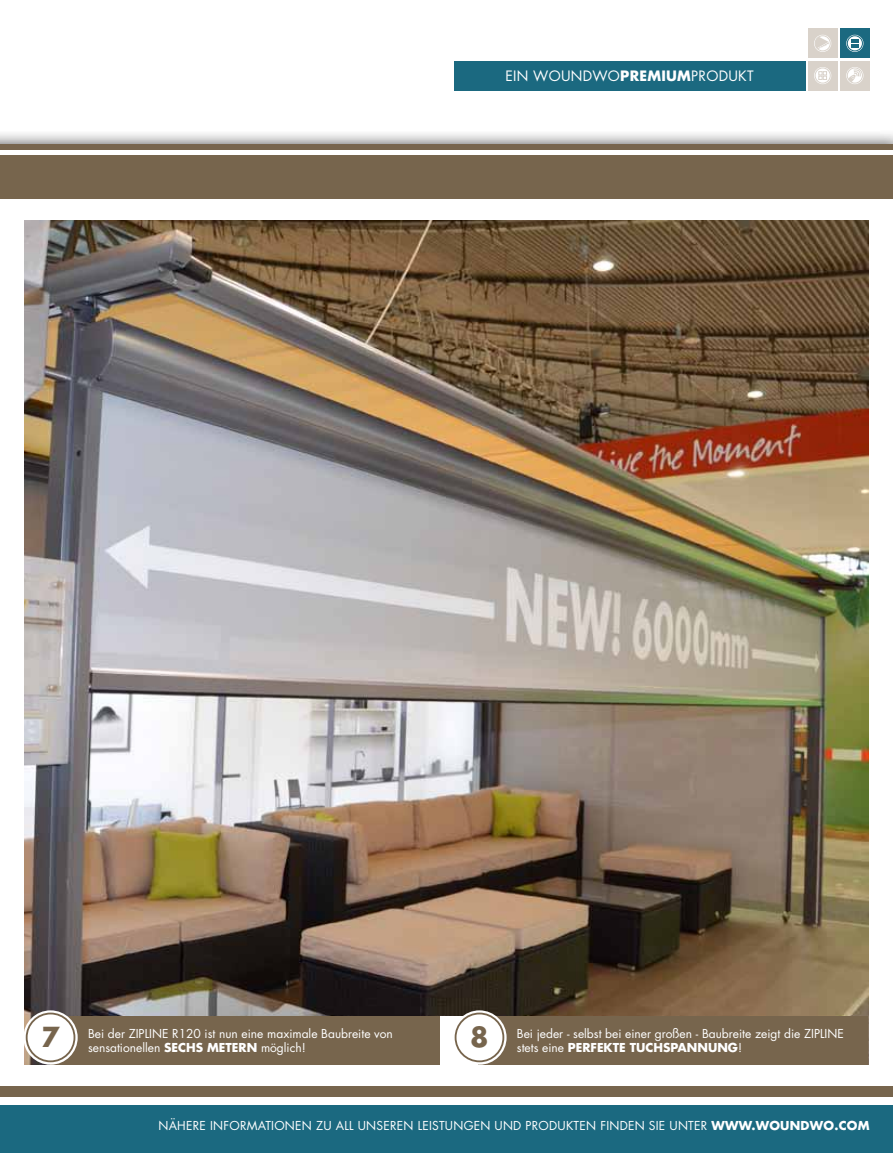
<style>
.page{position:relative;width:893px;height:1153px;background:#fff}
.page>*{position:absolute;margin:0;border:0;box-sizing:border-box;transform-origin:0 0}
.t1{font:700 26.85px "Futura";color:#77654d}
.t2{font:13.95px "Futura";letter-spacing:.02em;color:#fff}
.t3{font:12px/14.4px "Futura";color:#fff}
.t4{font:12px "Futura";letter-spacing:.02em;color:#fff}
.t5{font:700 12px "Futura";color:#fff}
.s1{font-weight:700}
</style>
<div class="page">
<div style="left:0;top:129px;width:893px;height:63px;background:#000;opacity:.75"></div>
<div style="left:0;top:145px;width:893px;height:54px;background:#77654d"></div>
<hr style="left:0;top:150px;width:892px;height:4px;background:#fff">
<div style="left:0;top:1085px;width:893px;height:67px;background:#1b6980"></div>
<div style="left:0;top:1085px;width:893px;height:12px;background:#77654d"></div>
<div style="left:0;top:1096px;width:893px;height:7px;background:#fff"></div>
<div style="left:808px;top:29px;width:29px;height:29px;background:#d9d2ca"></div>
<div style="left:840px;top:29px;width:30px;height:29px;background:#1b6980"></div>
<svg style="left:814px;top:35px;width:17px;height:17px"></svg>
<svg style="left:815px;top:36px;width:14px;height:14px"></svg>
<div style="left:815px;top:35px;width:15px;height:16px;border:1px solid #d9d2ca;border-radius:50%"></div>
<svg style="left:846px;top:35px;width:17px;height:17px"></svg>
<svg style="left:847px;top:36px;width:15px;height:15px"></svg>
<div style="left:847px;top:35px;width:16px;height:16px;border:1px solid #1b6980;border-radius:50%"></div>
<svg style="left:851px;top:39px;width:8px;height:9px"></svg>
<div style="left:808px;top:61px;width:29px;height:29px;background:#d9d2ca"></div>
<div style="left:840px;top:61px;width:30px;height:29px;background:#d9d2ca"></div>
<svg style="left:814px;top:67px;width:17px;height:17px"></svg>
<div style="left:815px;top:68px;width:15px;height:15px;background:#fff;border-radius:50%"></div>
<div style="left:815px;top:68px;width:15px;height:15px;border:1px solid #d9d2ca;border-radius:50%"></div>
<svg style="left:818px;top:71px;width:9px;height:9px"></svg>
<div style="left:846px;top:67px;width:17px;height:17px;background:#ece9e5;border-radius:50%"></div>
<svg style="left:847px;top:68px;width:15px;height:15px"></svg>
<div style="left:847px;top:68px;width:16px;height:15px;border:1px solid #d9d2ca;border-radius:50%"></div>
<div style="left:454px;top:61px;width:351px;height:29px;background:#1b6980"></div>
<img style="left:25px;top:220px;width:843px;height:844px">
<div style="left:386px;top:1016px;width:200px;height:65px;background:#fff"></div>
<div style="left:478px;top:1015px;width:390px;height:49px;background:#77654d"></div>
<div style="left:50px;top:1016px;width:389px;height:48px;background:#77654d"></div>
<svg style="left:23px;top:1010px;width:55px;height:54px"></svg>
<div style="left:27px;top:1013px;width:47px;height:48px;background:#fff;border-radius:50%"></div>
<div style="left:26px;top:1012px;width:49px;height:50px;border:2px solid #77654d;border-radius:50%"></div>
<svg style="left:452px;top:1010px;width:55px;height:54px"></svg>
<div style="left:456px;top:1013px;width:47px;height:48px;background:#fff;border-radius:50%"></div>
<div style="left:455px;top:1012px;width:49px;height:50px;border:2px solid #77654d;border-radius:50%"></div>
<p class="t2" style="left:505px;top:67px;width:250px">EIN WOUNDWO<span class="s1">PREMIUM</span>PRODUKT</p>
<h1 class="t1" style="left:41px;top:1018px;width:20px">7</h1>
<h1 class="t1" style="left:470px;top:1018px;width:20px">8</h1>
<p class="t3" style="left:88px;top:1026px;width:306px;line-height:13.5px">Bei der ZI PLI NE R120 ist nun eine maximale Baubreite von sensationellen <span class="s1">SECHS METERN</span> möglich!</p>
<p class="t3" style="left:517px;top:1025px;width:327px">Bei jeder - selbst bei einer großen - Baubreite zeigt die ZI PLINE stets eine <span class="s1">PERFE</span></p>
<p class="t5" style="left:604px;top:1039px;width:61px">KTE TUCHSPANNUNG</p>
<p class="t4" style="left:738px;top:1039px;width:6px">!</p>
<p class="t4" style="left:158px;top:1117px;width:185px">Näh ere Information en zu all</p>
<p class="t4" style="left:358px;top:1117px;width:423px">unseren Leistungen und Produkten finden Sie unter <span class="s1">WWW.WOUND</span></p>
<p class="t5" style="left:810px;top:1117px;width:50px">WO.COM</p>
</div>
